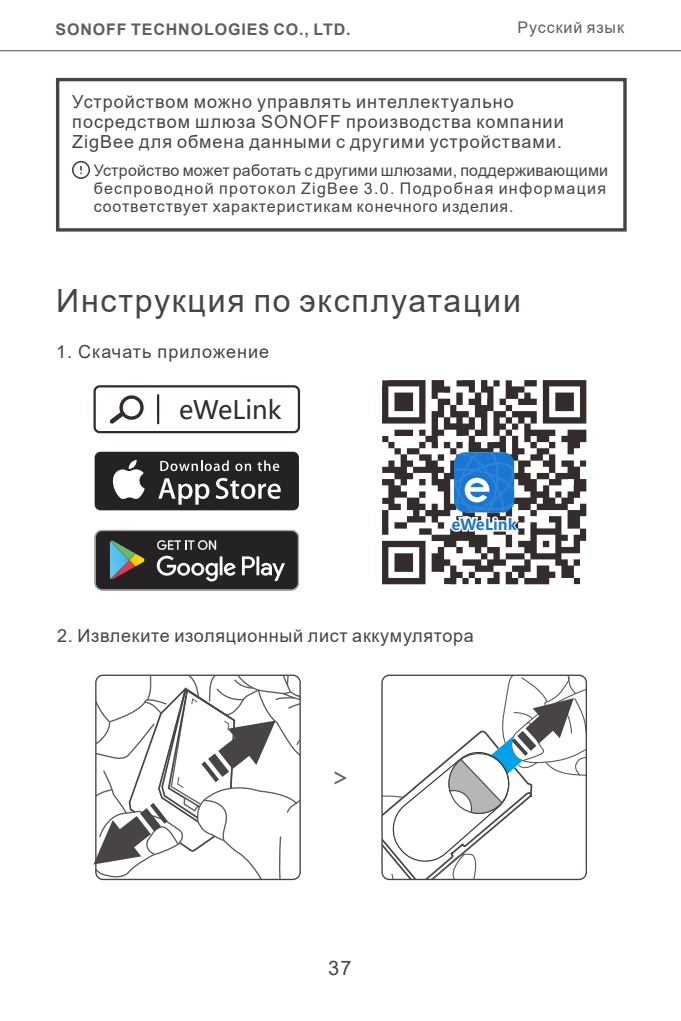
<style>
.page{position:relative;width:681px;height:1021px;background:#fff}
.page>*{position:absolute;margin:0;border:0;box-sizing:border-box;transform-origin:0 0}
.t1{font:32px "Arial";letter-spacing:.055em;color:#474443}
.t2{font:25.2px "Microsoft Ya Hei";color:#332c2b}
.t3{font:25.2px "Microsoft Ya Hei";color:#5f5d5d}
.t4{font:20px "Arial";color:#474443}
.t5{font:18px/20px "Arial";letter-spacing:.055em;color:#474443}
.t6{font:18px "Arial";letter-spacing:.035em;color:#474443}
.t7{font:16px/18px "Arial";letter-spacing:.055em;color:#474443}
.t8{font:700 16px "Arial";letter-spacing:.055em;color:#5f5d5d}
.t9{font:16px "Arial";letter-spacing:.055em;color:#5f5d5d}
.t10{font:700 15.2px "Microsoft Ya Hei";color:#1976d2}
</style>
<div class="page">
<hr style="left:0;top:50px;width:680px;height:1px;background:#5f5d5d">
<svg style="left:382px;top:380px;width:204px;height:204px"></svg>
<svg style="left:454px;top:452px;width:61px;height:60px;background:#3b89d5"></svg>
<div style="left:95px;top:452px;width:204px;height:58px;background:#242222;border-radius:6px"></div>
<svg style="left:112px;top:460px;width:33px;height:39px"></svg>
<svg style="left:158px;top:478px;width:51px;height:26px"></svg>
<svg style="left:215px;top:478px;width:65px;height:21px"></svg>
<svg style="left:160px;top:460px;width:69px;height:11px"></svg>
<svg style="left:235px;top:463px;width:16px;height:8px"></svg>
<svg style="left:257px;top:460px;width:22px;height:11px"></svg>
<div style="left:119px;top:394px;width:25px;height:26px;border:3px solid #332c2b;border-radius:50%"></div>
<svg style="left:109px;top:407px;width:19px;height:17px"></svg>
<div style="left:93px;top:385px;width:207px;height:48px;border:2px solid #332c2b;border-radius:5px"></div>
<hr style="left:157px;top:395px;width:2px;height:28px;background:#332c2b">
<svg style="left:95px;top:530px;width:204px;height:60px;background:#454645"></svg>
<svg style="left:72px;top:161px;width:18px;height:18px"></svg>
<div style="left:56px;top:78px;width:570px;height:153px;border:3px solid #474443"></div>
<svg style="left:93px;top:675px;width:207px;height:204px"></svg>
<svg style="left:382px;top:675px;width:204px;height:204px"></svg>
<p class="t8" style="left:55px;top:18px;width:296px">SONOFF TECHNOLOGIES CO., LTD.</p>
<p class="t9" style="left:517px;top:16px;width:108px">Русский язык</p>
<p class="t5" style="left:72px;top:91px;width:493px">Устройством можно управлять интеллектуально посредством шлюза SONOFF производства компании<br>ZigBee для обмена данными с другими устройствами.</p>
<p class="t7" style="left:94px;top:161px;width:515px">Устройство может работать с другими шлюзами, поддерживающими беспроводной протокол ZigBee 3.0. Подробная информация соответствует характеристикам конечного изделия.</p>
<h1 class="t1" style="left:56px;top:278px;width:466px">Инструкция по эксплуатации</h1>
<p class="t5" style="left:56px;top:341px;width:214px">1. Cкачать приложение</p>
<h2 class="t2" style="left:179px;top:393px;width:104px">eWeLink</h2>
<p class="t10" style="left:451px;top:514px;width:67px">eWeLink</p>
<p class="t6" style="left:57px;top:623px;width:418px">2. Извлеките изоляционный лист аккумулятора</p>
<h2 class="t3" style="left:331px;top:759px;width:20px">&gt;</h2>
<p class="t4" style="left:328px;top:954px;width:25px">37</p>
</div>
